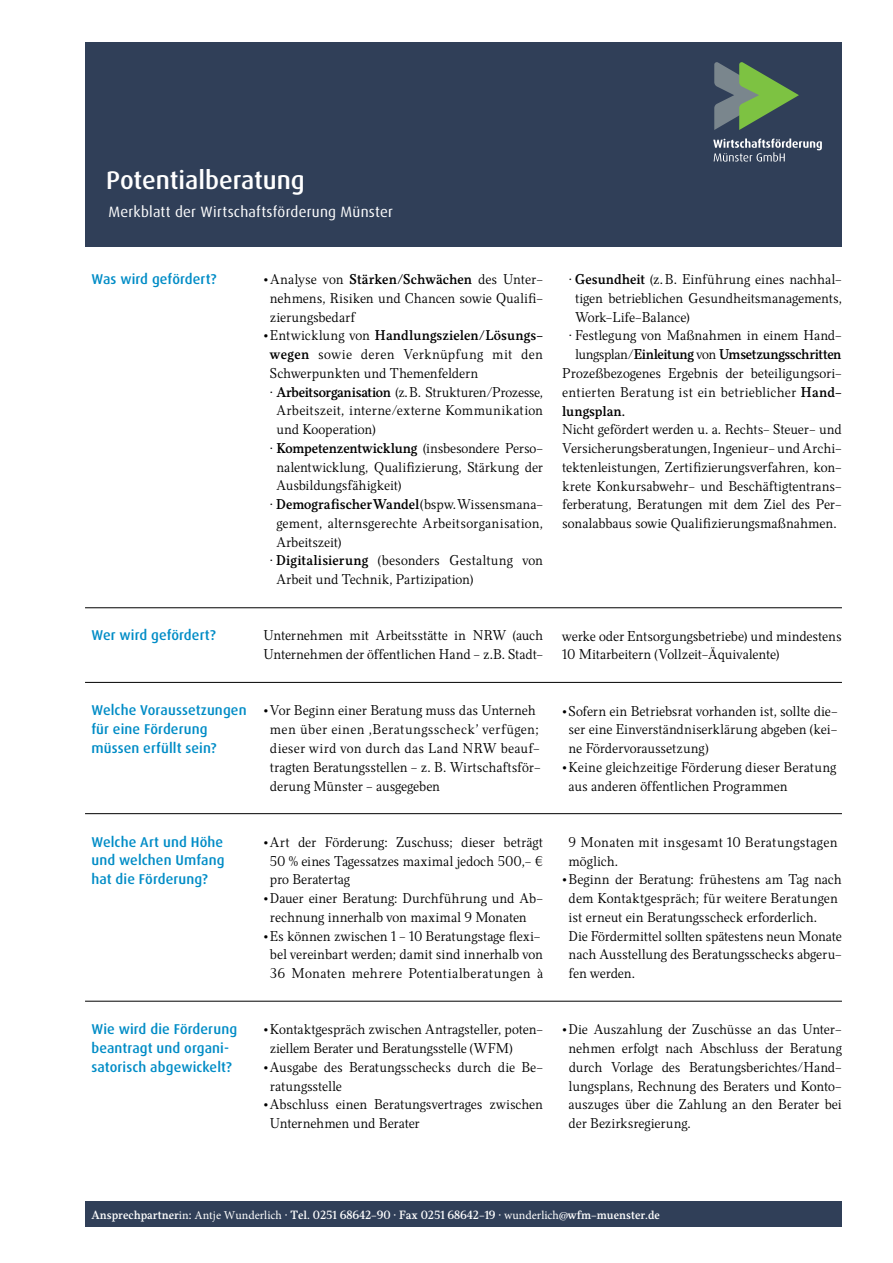
<style>
.page{position:relative;width:893px;height:1263px;background:#fff}
.page>*{position:absolute;margin:0;border:0;box-sizing:border-box;transform-origin:0 0}
.t1{font:500 25.5px "Dax";color:#fff}
.t2{font:15px "Dax";letter-spacing:.015em;color:#fff}
.t3{font:300 14.25px/18.8px "Felice";letter-spacing:-.005em;color:#000}
.t4{font:500 14.25px/18.8px "Dax";letter-spacing:.01em;color:#008cc6}
.t5{font:500 14.25px "Felice";letter-spacing:-.01em;color:#000}
.t6{font:300 14.25px/18.8px "Felice";letter-spacing:.02em;color:#000}
.t7{font:500 12px "Felice";color:#fff}
.s1{font-weight:500}
.s2{font-weight:300}
.s3{font-family:"Minion Pro";font-weight:400}
</style>
<div class="page">
<div style="left:85px;top:43px;width:757px;height:204px;background:#303f58"></div>
<div style="left:85px;top:1201px;width:757px;height:26px;background:#303f58"></div>
<svg style="left:713px;top:138px;width:109px;height:24px"></svg>
<svg style="left:714px;top:62px;width:85px;height:68px"></svg>
<hr style="left:85px;top:607px;width:757px;height:1px;background:#000">
<hr style="left:85px;top:682px;width:757px;height:1px;background:#000">
<hr style="left:85px;top:813px;width:757px;height:1px;background:#000">
<hr style="left:85px;top:1001px;width:757px;height:1px;background:#000">
<h1 class="t1" style="left:106px;top:166px;width:200px">Potentialberatung</h1>
<p class="t2" style="left:108px;top:203px;width:286px">Merkblatt der Wirtschaftsförderung Münster</p>
<p class="t4" style="left:91px;top:270px;width:127px">Was wird gefördert?</p>
<p class="t3" style="left:270px;top:270px;width:275px;text-align:justify;text-indent:-6px">• Analyse von <span class="s1">Stärken/Schwächen</span> des Unter&shy;nehmens, Risiken und Chancen sowie Qualifi&shy;zierungsbedarf</p>
<p class="t5" style="left:264px;top:327px;width:281px"><span class="s2">• Entwicklung von</span> Handlungszielen/Lösungs-</p>
<p class="t6" style="left:270px;top:345px;width:275px"><span class="s1">wegen</span> sowie deren Verknüpfung mit den</p>
<p class="t3" style="left:270px;top:364px;width:210px">Schwerpunkten und Themenfeldern</p>
<p class="t3" style="left:270px;top:383px;width:275px">· <span class="s1">Arbeitsorganisation</span> (z.B. Strukturen/Prozesse,</p>
<p class="t3" style="left:276px;top:401px;width:268px">Arbeitszeit, interne/externe Kommunikation</p>
<p class="t3" style="left:276px;top:420px;width:101px">und Kooperation)</p>
<p class="t3" style="left:270px;top:439px;width:275px">· <span class="s1">Kompetenzentwicklung</span> (insbesondere Perso-</p>
<p class="t3" style="left:276px;top:458px;width:268px">nalentwicklung, Qualifizierung, Stärkung der</p>
<p class="t3" style="left:276px;top:476px;width:126px">Ausbildungsfähigkeit)</p>
<p class="t5" style="left:270px;top:495px;width:275px"><span class="s2">·</span> Demografischer Wandel<span class="s2">(bspw.Wissensmana-</span></p>
<p class="t3" style="left:276px;top:514px;width:268px">gement, alternsgerechte Arbeitsorganisation,</p>
<p class="t3" style="left:276px;top:533px;width:67px">Arbeitszeit)</p>
<p class="t3" style="left:270px;top:551px;width:275px">· <span class="s1">Digitalisierung</span> (besonders Gestaltung von</p>
<p class="t3" style="left:276px;top:570px;width:199px">Arbeit und Technik, Partizipation)</p>
<p class="t3" style="left:569px;top:270px;width:275px">· <span class="s1">Gesundheit</span> (z.B. Einführung eines nachhal-</p>
<p class="t3" style="left:575px;top:289px;width:268px">tigen betrieblichen Gesundheitsmanagements,</p>
<p class="t3" style="left:575px;top:308px;width:116px">Work-Life-Balance)</p>
<p class="t3" style="left:569px;top:326px;width:275px">· Festlegung von Maßnahmen in einem Hand-</p>
<p class="t5" style="left:575px;top:345px;width:268px"><span class="s2">lungsplan/</span>Einleitung <span class="s2">von</span> Umsetzungsschritten</p>
<p class="t3" style="left:562px;top:364px;width:281px">Prozeßbezogenes Ergebnis der beteiligungsori-</p>
<p class="t3" style="left:562px;top:383px;width:281px">entierten Beratung ist ein betrieblicher <span class="s1">Hand-</span></p>
<p class="t5" style="left:562px;top:402px;width:65px">lungsplan.</p>
<p class="t3" style="left:562px;top:420px;width:281px;text-align:justify">Nicht gefördert werden u. a. Rechts- Steuer- und Versicherungsberatungen, Ingenieur- und Archi&shy;tektenleistungen, Zertifizierungsverfahren, kon&shy;krete Konkursabwehr- und Beschäftigtentrans&shy;ferberatung, Beratungen mit dem Ziel des Per&shy;sonalabbaus sowie Qualifizierungsmaßnahmen.</p>
<p class="t4" style="left:91px;top:626px;width:126px">Wer wird gefördert?</p>
<p class="t3" style="left:264px;top:626px;width:281px">Unternehmen mit Arbeitsstätte in NRW (auch<br>Unternehmen der öffentlichen Hand – z.B. Stadt-</p>
<p class="t3" style="left:562px;top:626px;width:281px">werke oder Entsorgungsbetriebe) und mindestens<br>10 Mitarbeitern (Vollzeit-Äquivalente)</p>
<p class="t4" style="left:91px;top:701px;width:157px">Welche Voraussetzungen für eine Förderung müssen erfüllt sein?</p>
<p class="t3" style="left:270px;top:701px;width:272px;text-indent:-6px">• Vor Beginn einer Beratung muss das Unterneh men über einen ‚Beratungsscheck’ verfügen; dieser wird von durch das Land NRW beauf&shy;tragten Beratungsstellen – z. B. Wirtschaftsför&shy;derung Münster - ausgegeben</p>
<p class="t3" style="left:569px;top:701px;width:271px;text-align:justify;text-indent:-6px">• Sofern ein Betriebsrat vorhanden ist, sollte die&shy;ser eine Einverständniserklärung abgeben (kei&shy;ne Fördervoraussetzung)</p>
<p class="t3" style="left:569px;top:758px;width:269px;text-indent:-6px">• Keine gleichzeitige Förderung dieser Beratung aus anderen öffentlichen Programmen</p>
<p class="t4" style="left:91px;top:832px;width:135px;text-align:justify">Welche Art und Höhe und welchen Umfang hat die Förderung?</p>
<p class="t3" style="left:270px;top:833px;width:275px;text-align:justify;text-indent:-6px">• Art der Förderung: Zuschuss; dieser beträgt 50 % eines Tagessatzes maximal jedoch 500,– € pro Beratertag</p>
<p class="t3" style="left:270px;top:889px;width:275px;text-indent:-6px">• Dauer einer Beratung: Durchführung und Ab&shy;rechnung innerhalb von maximal 9 Monaten</p>
<p class="t3" style="left:264px;top:926px;width:281px;text-align:center">• Es können zwischen 1 – 10 Beratungstage flexi&shy;bel vereinbart werden; damit sind innerhalb von<br>36 Monaten mehrere Potentialberatungen à</p>
<p class="t6" style="left:569px;top:833px;width:271px">9 Monaten mit insgesamt 10 Beratungstagen möglich.</p>
<p class="t3" style="left:569px;top:870px;width:275px;text-indent:-6px">• Beginn der Beratung: frühestens am Tag nach dem Kontaktgespräch; für weitere Beratungen ist erneut ein Beratungsscheck erforderlich.<br>Die Fördermittel sollten spätestens neun Monate nach Ausstellung des Beratungsschecks abgeru&shy;fen werden.</p>
<p class="t4" style="left:91px;top:1020px;width:147px">Wie wird die Förderung beantragt und organi&shy;satorisch abgewickelt?</p>
<p class="t3" style="left:270px;top:1020px;width:275px;text-indent:-6px">• Kontaktgespräch zwischen Antragsteller, poten&shy;ziellem Berater und Beratungsstelle (WFM)</p>
<p class="t3" style="left:270px;top:1058px;width:275px;text-indent:-6px">• Ausgabe des Beratungsschecks durch die Be&shy;ratungsstelle</p>
<p class="t3" style="left:270px;top:1095px;width:275px;text-indent:-6px">• Abschluss einen Beratungsvertrages zwischen<br>Unternehmen und Berater</p>
<p class="t3" style="left:569px;top:1020px;width:275px;text-align:justify;text-indent:-6px">• Die Auszahlung der Zuschüsse an das Unter&shy;nehmen erfolgt nach Abschluss der Beratung durch Vorlage des Beratungsberichtes/Hand&shy;lungsplans, Rechnung des Beraters und Konto&shy;auszuges über die Zahlung an den Berater bei der Bezirksregierung.</p>
<p class="t7" style="left:91px;top:1207px;width:570px">Ansprechpartner<span class="s3">in</span>: <span class="s3">Antje Wunderlich</span> · Tel. 0251 68642-90 · Fax 0251 68642-19 · <span class="s3">wunderlich</span>@wfm-muenster.de</p>
</div>
